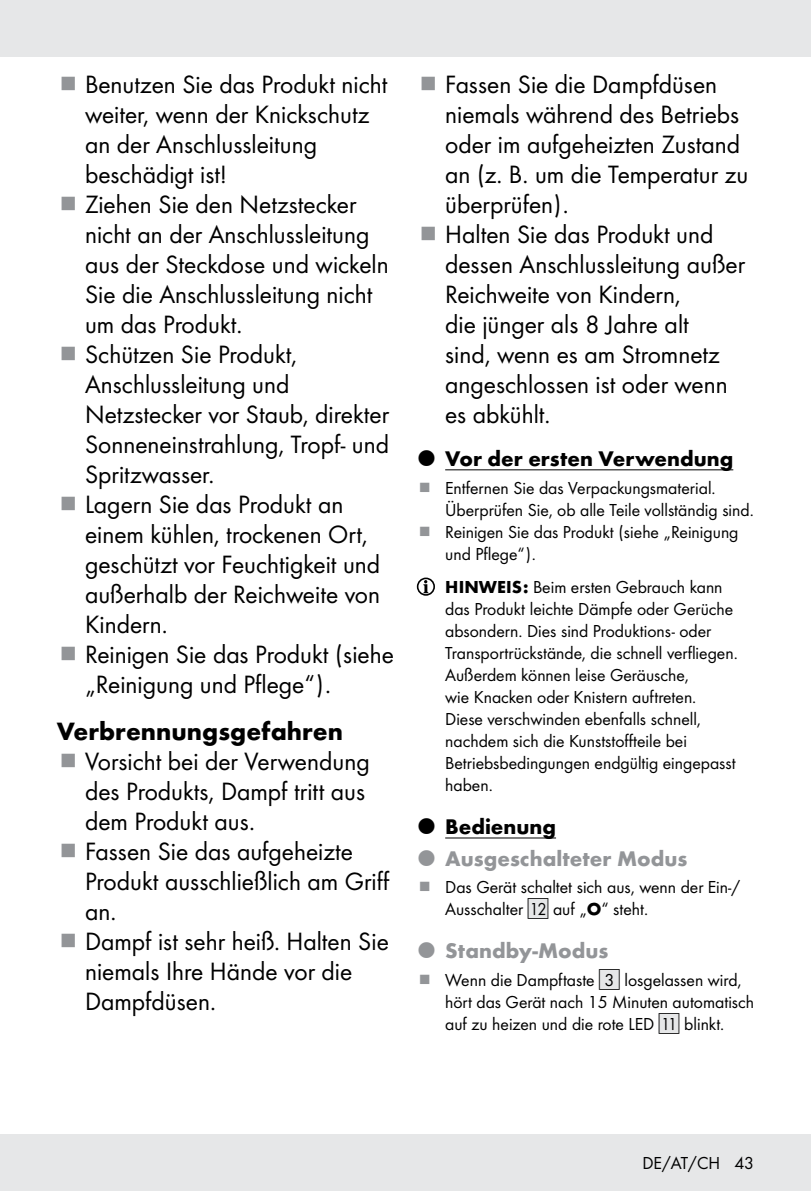
<style>
.page{position:relative;width:811px;height:1191px;background:#fff}
.page>*{position:absolute;margin:0;border:0;box-sizing:border-box;transform-origin:0 0}
.t1{font:26px/30px "Futura Boo";color:#000}
.t2{font:700 26px "Futura";color:#000}
.t3{font:700 22px "Futura";color:#939598}
.t4{font:700 22px "Futura";color:#000}
.t5{font:18px/22px "Futura Boo";color:#000}
.s1{font-family:"Futura";font-weight:700}
.s2{font-family:"IMP Lidl Num Box";font-size:15.8px;color:#e6e7e8}
.s3{font-family:"IMP Lidl Num Box";font-size:15.8px}
</style>
<div class="page">
<div style="left:0;top:1134px;width:811px;height:57px;background:#e6e7e8"></div>
<div style="left:0;top:0;width:811px;height:57px;background:#e6e7e8"></div>
<hr style="left:445px;top:469px;width:288px;height:1px;background:#000">
<hr style="left:445px;top:837px;width:111px;height:1px;background:#000">
<svg style="left:417px;top:578px;width:17px;height:17px"></svg>
<div style="left:417px;top:577px;width:18px;height:19px;border:2px solid #000;border-radius:50%"></div>
<svg style="left:423px;top:580px;width:5px;height:13px"></svg>
<p class="t1" style="left:85px;top:68px;width:310px">Benutzen Sie das Produkt nicht weiter, wenn der Knickschutz an der Anschlussleitung beschädigt ist!<br>Ziehen Sie den Netzstecker nicht an der Anschlussleitung aus der Steckdose und wickeln<br>Sie die Anschlussleitung nicht um das Produkt.<br>Schützen Sie Produkt,<br>Anschlussleitung und<br>Netzstecker vor Staub, direkter<br>Sonneneinstrahlung, Tropf- und<br>Spritzwasser.<br>Lagern Sie das Produkt an einem kühlen, trockenen Ort, geschützt vor Feuchtigkeit und außerhalb der Reichweite von<br>Kindern.<br>Reinigen Sie das Produkt (siehe „Reinigung und Pflege“).</p>
<p class="t2" style="left:57px;top:712px;width:288px">Verbrennungsgefahren</p>
<p class="t1" style="left:85px;top:745px;width:306px">Vorsicht bei der Verwendung des Produkts, Dampf tritt aus dem Produkt aus.<br>Fassen Sie das aufgeheizte<br>Produkt ausschließlich am Griff an.<br>Dampf ist sehr heiß. Halten Sie niemals Ihre Hände vor die<br>Dampfdüsen.</p>
<p class="t1" style="left:445px;top:68px;width:304px">Fassen Sie die Dampfdüsen niemals während des Betriebs oder im aufgeheizten Zustand an (z. B. um die Temperatur zu überprüfen).<br>Halten Sie das Produkt und dessen Anschlussleitung außer<br>Reichweite von Kindern,<br>die jünger als 8 Jahre alt<br>sind, wenn es am Stromnetz angeschlossen ist oder wenn es abkühlt.</p>
<p class="t4" style="left:445px;top:442px;width:290px">Vor der ersten Verwendung</p>
<p class="t5" style="left:445px;top:475px;width:310px">Entfernen Sie das Verpackungsmaterial.<br>Überprüfen Sie, ob alle Teile vollständig sind.<br>Reinigen Sie das Produkt (siehe „Reinigung und Pflege“).</p>
<p class="t5" style="left:445px;top:575px;width:294px"><span class="s1">HINWEIS:</span> Beim ersten Gebrauch kann das Produkt leichte Dämpfe oder Gerüche absondern. Dies sind Produktions- oder Transportrückstände, die schnell verfliegen.<br>Außerdem können leise Geräusche,<br>wie Knacken oder Knistern auftreten.<br>Diese verschwinden ebenfalls schnell, nachdem sich die Kunststoffteile bei Betriebsbedingungen endgültig eingepasst haben.</p>
<p class="t4" style="left:445px;top:810px;width:112px">Bedienung</p>
<p class="t3" style="left:445px;top:842px;width:244px">Ausgeschalteter Modus</p>
<p class="t5" style="left:445px;top:875px;width:296px">Das Gerät schaltet sich aus, wenn der Ein-/<br>Ausschalter <span class="s2">[</span><span class="s3">12]</span> auf „<span class="s1">O</span>“ steht.</p>
<p class="t3" style="left:445px;top:934px;width:165px">Standby-Modus</p>
<p class="t5" style="left:445px;top:968px;width:310px">Wenn die Dampftaste <span class="s2">[</span><span class="s3">3]</span> losgelassen wird, hört das Gerät nach 15 Minuten automatisch auf zu heizen und die rote LED <span class="s2">[</span><span class="s3">11]</span> blinkt.</p>
<p class="t5" style="left:642px;top:1151px;width:113px">DE/AT/CH 43</p>
</div>
